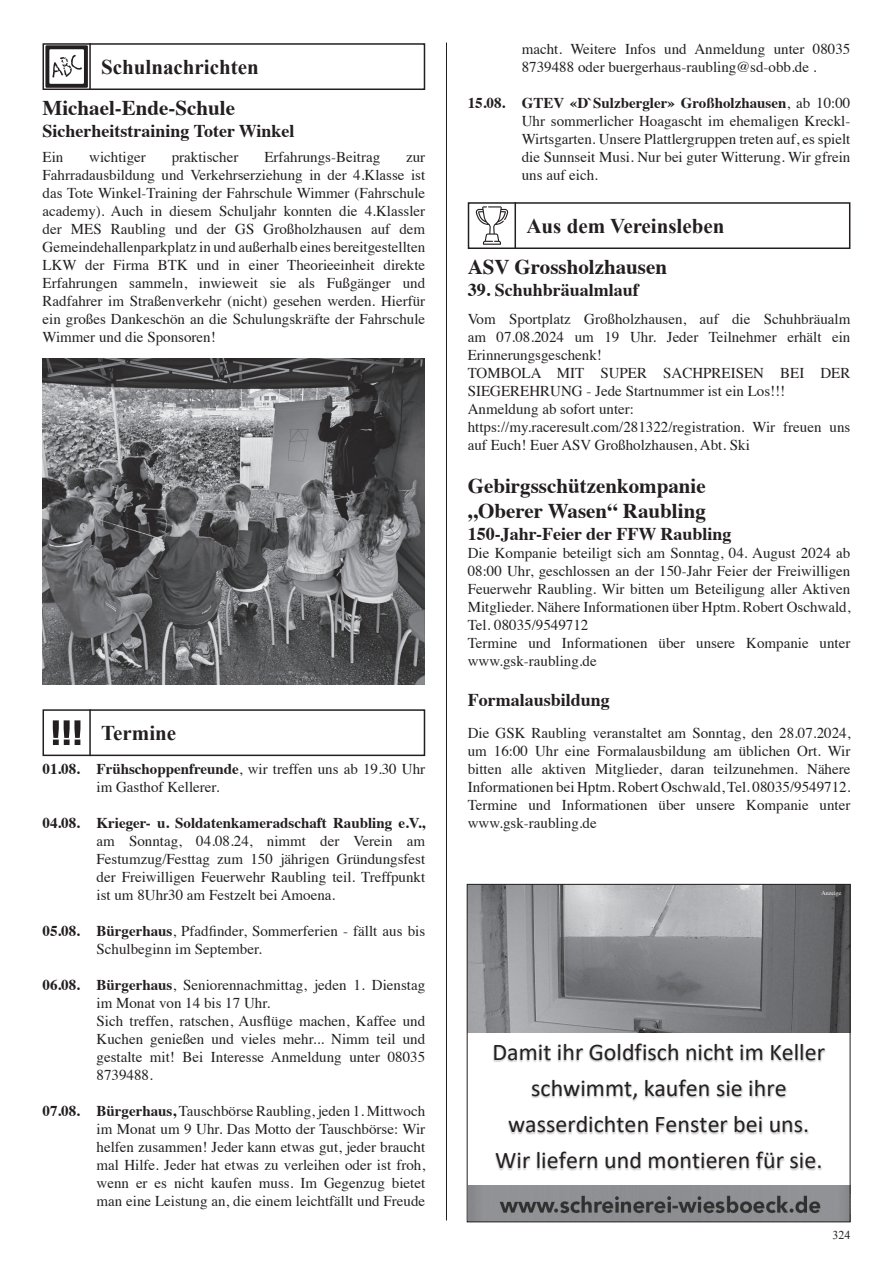
<style>
.page{position:relative;width:893px;height:1263px;background:#fff}
.page>*{position:absolute;margin:0;border:0;box-sizing:border-box;transform-origin:0 0}
.t1{font:24px/36.2px "Calibri";color:#231f20;text-align:center}
.t2{font:700 21px/25.2px "Times";color:#231f20}
.t3{font:700 21px "Times New Roman";color:#231f20}
.t4{font:700 18px "Times";color:#231f20}
.t5{font:15px/18px "Times";color:#231f20}
.t6{font:700 15px "Times";color:#231f20}
.t7{font:12px "Times New Roman";color:#231f20}
.t8{font:6px "Times";color:#fff}
.s1{font-weight:700}
</style>
<div class="page">
<hr style="left:446px;top:43px;width:1px;height:1177px;background:#231f20">
<div style="left:43px;top:43px;width:382px;height:47px;border:2px solid #231f20"></div>
<hr style="left:89px;top:43px;width:2px;height:47px;background:#231f20">
<div style="left:45px;top:45px;width:43px;height:43px;background:#231f20"></div>
<div style="left:49px;top:49px;width:35px;height:35px;background:#fff"></div>
<svg style="left:52px;top:55px;width:30px;height:23px"></svg>
<img style="left:43px;top:359px;width:381px;height:325px">
<div style="left:43px;top:709px;width:382px;height:47px;border:2px solid #231f20"></div>
<hr style="left:89px;top:709px;width:2px;height:47px;background:#231f20">
<svg style="left:53px;top:720px;width:27px;height:25px"></svg>
<div style="left:468px;top:202px;width:382px;height:47px;border:2px solid #231f20"></div>
<hr style="left:514px;top:202px;width:2px;height:47px;background:#231f20">
<svg style="left:475px;top:206px;width:33px;height:39px"></svg>
<img style="left:469px;top:886px;width:379px;height:146px">
<img style="left:469px;top:1186px;width:379px;height:34px">
<img style="left:641px;top:890px;width:51px;height:51px">
<img style="left:642px;top:932px;width:48px;height:48px">
<img style="left:642px;top:980px;width:48px;height:49px">
<img style="left:476px;top:1029px;width:372px;height:33px">
<img style="left:531px;top:1080px;width:256px;height:21px">
<img style="left:508px;top:1116px;width:301px;height:19px">
<img style="left:478px;top:1152px;width:370px;height:41px">
<div style="left:467px;top:884px;width:383px;height:338px;border:1px solid #231f20"></div>
<h2 class="t3" style="left:101px;top:52px;width:159px">Schulnachrichten</h2>
<h2 class="t2" style="left:43px;top:93px;width:194px">Michael-Ende-Schule</h2>
<p class="t4" style="left:43px;top:113px;width:254px">Sicherheitstraining Toter Winkel</p>
<p class="t5" style="left:43px;top:147px;width:22px">Ein</p>
<p class="t5" style="left:89px;top:147px;width:58px">wichtiger</p>
<p class="t5" style="left:172px;top:147px;width:68px">praktischer</p>
<p class="t5" style="left:264px;top:147px;width:117px">Erfahrungs-Beitrag</p>
<p class="t5" style="left:43px;top:147px;width:384px;text-align:justify;text-indent:364px">zur Fahrradausbildung und Verkehrserziehung in der 4.Klasse ist das Tote Winkel-Training der Fahrschule Wimmer (Fahrschule academy). Auch in diesem Schuljahr konnten die 4.Klassler der MES Raubling und der GS Großholzhausen auf dem Gemeindehallenparkplatz in und außerhalb eines bereitgestellten LKW der Firma BTK und in einer Theorieeinheit direkte Erfahrungen sammeln, inwieweit sie als Fußgänger und Radfahrer im Straßenverkehr (nicht) gesehen werden. Hierfür ein großes Dankeschön an die Schulungskräfte der Fahrschule Wimmer und die Sponsoren!</p>
<h2 class="t3" style="left:101px;top:718px;width:77px">Termine</h2>
<p class="t5" style="left:97px;top:759px;width:330px;text-indent:-54px"><span class="s1">01.08. Frühschoppenfreunde</span>, wir treffen uns ab 19.30 Uhr im Gasthof Kellerer.</p>
<p class="t6" style="left:43px;top:809px;width:384px">04.08. Krieger- u. Soldatenkameradschaft Raubling e.V.,</p>
<p class="t5" style="left:97px;top:831px;width:330px;text-align:justify">am Sonntag, 04.08.24, nimmt der Verein am Festumzug/Festtag zum 150 jährigen Gründungsfest der Freiwilligen Feuerwehr Raubling teil. Treffpunkt ist um 8Uhr30 am Festzelt bei Amoena.</p>
<p class="t5" style="left:97px;top:921px;width:330px;text-indent:-54px"><span class="s1">05.08. Bürgerhaus</span>, Pfadfinder, Sommerferien - fällt aus bis<br>Schulbeginn im September.</p>
<p class="t5" style="left:97px;top:975px;width:330px;text-indent:-54px"><span class="s1">06.08. Bürgerhaus</span>, Seniorennachmittag, jeden 1. Dienstag im Monat von 14 bis 17 Uhr.<br>Sich treffen, ratschen, Ausflüge machen, Kaffee und Kuchen genießen und vieles mehr... Nimm teil und gestalte mit! Bei Interesse Anmeldung unter 08035<br>8739488.</p>
<p class="t5" style="left:97px;top:1101px;width:330px;text-align:justify;text-indent:-54px"><span class="s1">07.08. Bürgerhaus,</span> Tauschbörse Raubling, jeden 1. Mittwoch im Monat um 9 Uhr. Das Motto der Tauschbörse: Wir helfen zusammen! Jeder kann etwas gut, jeder braucht mal Hilfe. Jeder hat etwas zu verleihen oder ist froh, wenn er es nicht kaufen muss. Im Gegenzug bietet man eine Leistung an, die einem leichtfällt und Freude</p>
<p class="t5" style="left:522px;top:39px;width:330px">macht. Weitere Infos und Anmeldung unter 08035<br>8739488 oder buergerhaus-raubling@sd-obb.de .</p>
<p class="t5" style="left:522px;top:93px;width:330px;text-align:justify;text-indent:-54px"><span class="s1">15.08. GTEV «D`Sulzbergler» Großholzhausen</span>, ab 10:00<br>Uhr sommerlicher Hoagascht im ehemaligen Kreckl-Wirtsgarten. Unsere Plattlergruppen treten auf, es spielt die Sunnseit Musi. Nur bei guter Witterung. Wir gfrein uns auf eich.</p>
<h2 class="t3" style="left:526px;top:211px;width:199px">Aus dem Vereinsleben</h2>
<h2 class="t2" style="left:468px;top:252px;width:201px">ASV Grossholzhausen</h2>
<p class="t4" style="left:468px;top:272px;width:173px">39. Schuhbräualmlauf</p>
<p class="t5" style="left:468px;top:309px;width:384px">Vom Sportplatz Großholzhausen, auf die Schuhbräualm am 07.08.2024 um 19 Uhr. Jeder Teilnehmer erhält ein Erinnerungsgeschenk!<br>TOMBOLA MIT SUPER SACHPREISEN BEI DER SIEGEREHRUNG - Jede Startnummer ist ein Los!!!<br>Anmeldung ab sofort unter: https://my.raceresult.com/281322/registration. Wir freuen uns auf Euch! Euer ASV Großholzhausen, Abt. Ski</p>
<h2 class="t2" style="left:468px;top:471px;width:240px">Gebirgsschützenkompanie „Oberer Wasen“ Raubling</h2>
<p class="t4" style="left:468px;top:517px;width:265px">150-Jahr-Feier der FFW Raubling</p>
<p class="t5" style="left:468px;top:543px;width:384px">Die Kompanie beteiligt sich am Sonntag, 04. August 2024 ab 08:00 Uhr, geschlossen an der 150-Jahr Feier der Freiwilligen Feuerwehr Raubling. Wir bitten um Beteiligung aller Aktiven Mitglieder. Nähere Informationen über Hptm. Robert Oschwald, Tel. 08035/9549712<br>Termine und Informationen über unsere Kompanie unter www.gsk-raubling.de</p>
<p class="t4" style="left:468px;top:682px;width:144px">Formalausbildung</p>
<p class="t5" style="left:468px;top:723px;width:384px;text-align:justify">Die GSK Raubling veranstaltet am Sonntag, den 28.07.2024, um 16:00 Uhr eine Formalausbildung am üblichen Ort. Wir bitten alle aktiven Mitglieder, daran teilzunehmen. Nähere Informationen bei Hptm. Robert Oschwald, Tel. 08035/9549712.<br>Termine und Informationen über unsere Kompanie unter www.gsk-raubling.de</p>
<p class="t8" style="left:822px;top:887px;width:21px">Anzeige</p>
<h1 class="t1" style="left:492px;top:1033px;width:334px">Damit ihr Goldfisch nicht im Keller schwimmt, kaufen sie ihre wasserdichten Fenster bei uns.<br>Wir liefern und montieren für sie.</h1>
<p class="t7" style="left:832px;top:1227px;width:19px">324</p>
</div>
